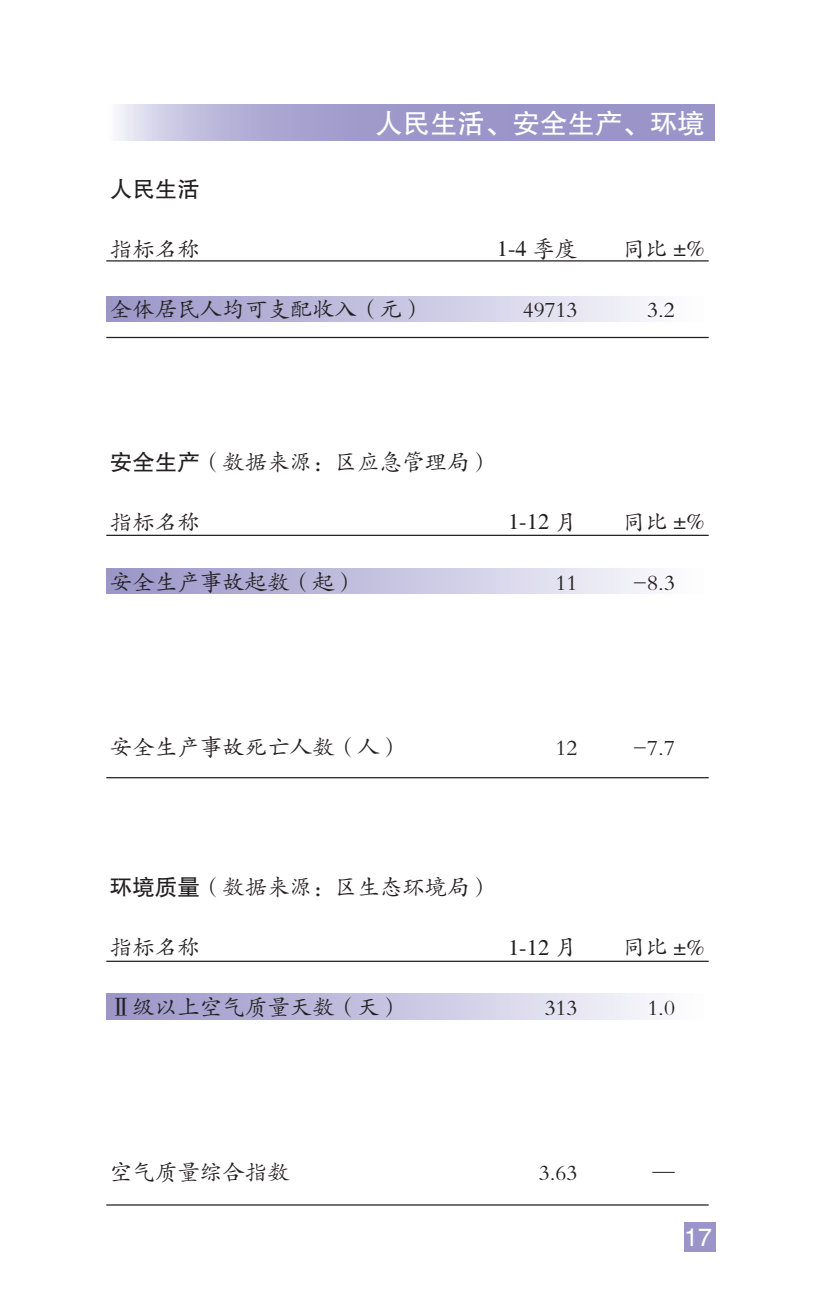
<style>
.page{position:relative;width:815px;height:1312px;background:#fff}
.page>*{position:absolute;margin:0;border:0;box-sizing:border-box;transform-origin:0 0}
.t1{font:27.5px "FZHTK GBK1 0";color:#fff}
.t2{font:25px "FZHTK GBK1 0";color:#fff}
.t3{font:22.5px "FZKTJW GB1 0";color:#231f20}
.t4{font:22.5px "FZKTK GBK1 0";color:#231f20}
.t5{font:22.5px "Times";color:#231f20}
.t6{font:22.5px "FZHTK GBK1 0";color:#231f20}
.s1{font-family:"FZKTK GBK1 0"}
.s2{font-family:"Times"}
.s3{font-family:"FZHTK GBK1 0"}
</style>
<div class="page">
<svg style="left:119px;top:105px;width:596px;height:35px;background:#a7a2cf"></svg>
<div style="left:684px;top:1222px;width:32px;height:29px;background:#9a94c8"></div>
<div style="left:106px;top:296px;width:603px;height:25px;background:linear-gradient(to right,#9893c7,#fdfeff)"></div>
<div style="left:106px;top:568px;width:603px;height:26px;background:linear-gradient(to right,#9893c7,#fdfeff)"></div>
<div style="left:106px;top:993px;width:603px;height:25px;background:linear-gradient(to right,#9893c7,#fdfeff)"></div>
<hr style="left:106px;top:260px;width:603px;height:1px;background:#231f20">
<hr style="left:106px;top:534px;width:603px;height:2px;background:#231f20">
<hr style="left:106px;top:960px;width:603px;height:1px;background:#231f20">
<hr style="left:106px;top:777px;width:603px;height:1px;background:#231f20">
<hr style="left:106px;top:1203px;width:603px;height:2px;background:#231f20">
<hr style="left:106px;top:337px;width:603px;height:1px;background:#231f20">
<p class="t6" style="left:110px;top:176px;width:91px">人民生活</p>
<p class="t1" style="left:375px;top:108px;width:331px">人民生活、安全生产、环境</p>
<p class="t4" style="left:110px;top:237px;width:91px">指标名称</p>
<p class="t5" style="left:497px;top:236px;width:82px">1-4 <span class="s1">季度</span></p>
<p class="t4" style="left:623px;top:237px;width:84px">同比 <span class="s2">±%</span></p>
<p class="t3" style="left:110px;top:297px;width:317px">全体居民人均可支配收入（元）</p>
<p class="t3" style="left:523px;top:297px;width:56px">49713</p>
<p class="t3" style="left:647px;top:297px;width:29px">3.2</p>
<p class="t4" style="left:110px;top:450px;width:384px"><span class="s3">安全生产</span>（数据来源：区应急管理局）</p>
<p class="t4" style="left:110px;top:510px;width:92px">指标名称</p>
<p class="t5" style="left:508px;top:509px;width:71px">1-12 <span class="s1">月</span></p>
<p class="t4" style="left:623px;top:510px;width:84px">同比 <span class="s2">±%</span></p>
<p class="t3" style="left:110px;top:570px;width:249px">安全生产事故起数（起）</p>
<p class="t3" style="left:556px;top:570px;width:23px">11</p>
<p class="t3" style="left:632px;top:570px;width:44px">-8.3</p>
<p class="t3" style="left:110px;top:735px;width:294px">安全生产事故死亡人数（人）</p>
<p class="t3" style="left:556px;top:735px;width:23px">12</p>
<p class="t3" style="left:632px;top:735px;width:44px">-7.7</p>
<p class="t4" style="left:110px;top:875px;width:384px"><span class="s3">环境质量</span>（数据来源：区生态环境局）</p>
<p class="t4" style="left:110px;top:935px;width:91px">指标名称</p>
<p class="t5" style="left:508px;top:934px;width:71px">1-12 <span class="s1">月</span></p>
<p class="t4" style="left:623px;top:935px;width:84px">同比 <span class="s2">±%</span></p>
<p class="t3" style="left:110px;top:995px;width:294px">Ⅱ级以上空气质量天数（天）</p>
<p class="t3" style="left:545px;top:995px;width:34px">313</p>
<p class="t3" style="left:647px;top:995px;width:29px">1.0</p>
<p class="t3" style="left:110px;top:1160px;width:182px">空气质量综合指数</p>
<p class="t3" style="left:539px;top:1160px;width:40px">3.63</p>
<p class="t3" style="left:652px;top:1160px;width:24px">—</p>
<p class="t2" style="left:684px;top:1222px;width:29px">17</p>
</div>
